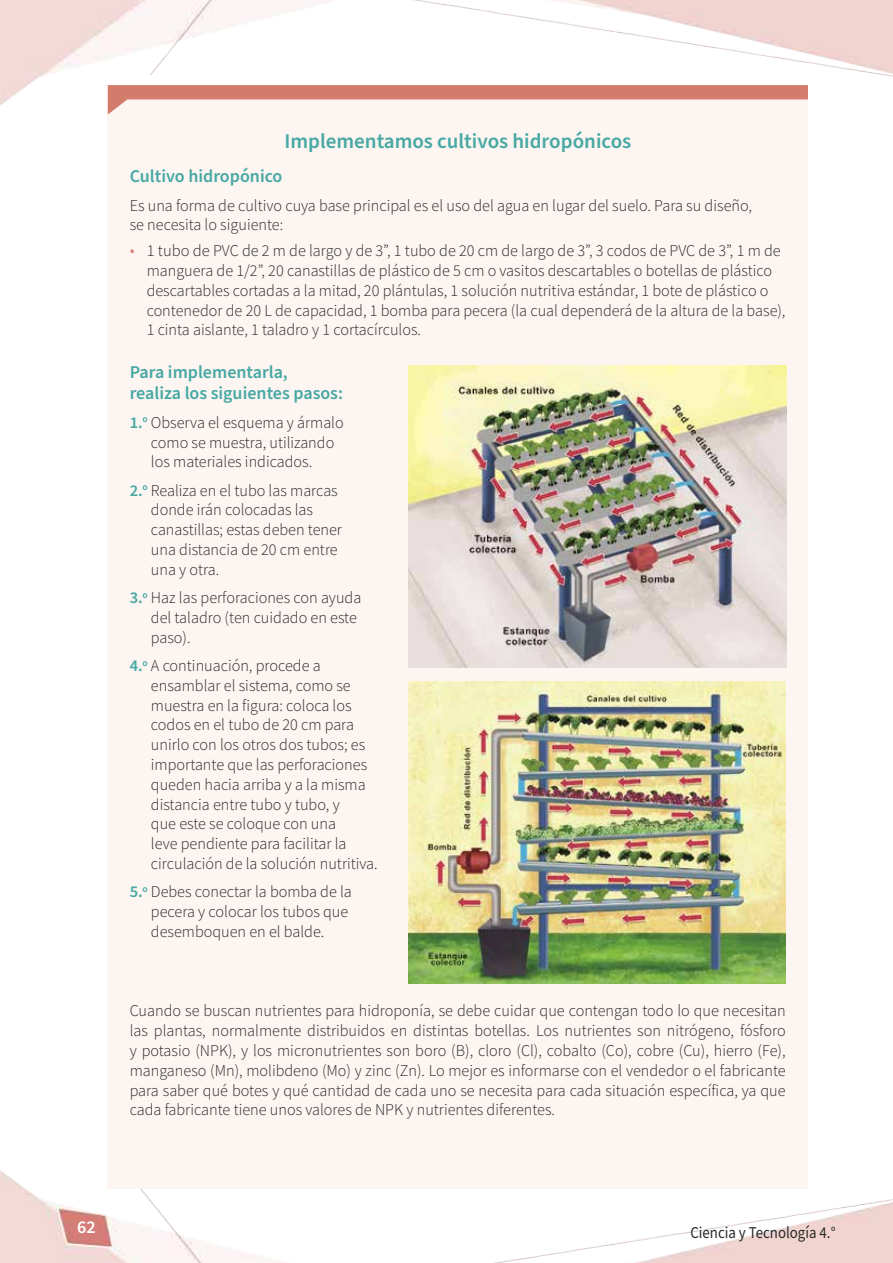
<style>
.page{position:relative;width:893px;height:1263px;background:#fff}
.page>*{position:absolute;margin:0;border:0;box-sizing:border-box;transform-origin:0 0}
.t1{font:600 21px "Source Sans Pro";color:#48a8a3}
.t2{font:600 18px/21.6px "Source Sans Pro";color:#48a8a3}
.t3{font:600 18px "Source Sans Pro";color:#fff}
.t4{font:300 16.5px/19.8px "Source Sans Pro";color:#292929}
.t5{font:16.5px "Source Sans Pro";color:#292929;scale:.9 1}
.s1{font-size:18px;color:#d88a77}
.s2{font-weight:600;color:#48a8a3}
</style>
<div class="page">
<img style="left:0;top:0;width:893px;height:1263px">
<div style="left:125px;top:75px;width:32px;height:31px;background:#fff"></div>
<div style="left:108px;top:85px;width:700px;height:1103px;background:#fcf5f1"></div>
<svg style="left:108px;top:85px;width:700px;height:30px"></svg>
<img style="left:408px;top:366px;width:378px;height:302px">
<img style="left:408px;top:682px;width:378px;height:302px">
<p class="t1" style="left:285px;top:127px;width:348px">Implementamos cultivos hidropónicos</p>
<p class="t2" style="left:130px;top:166px;width:154px">Cultivo hidropónico</p>
<p class="t4" style="left:130px;top:195px;width:624px">Es una forma de cultivo cuya base principal es el uso del agua en lugar del suelo. Para su diseño, se necesita lo siguiente:</p>
<p class="t4" style="left:147px;top:241px;width:640px;text-indent:-17px"><span class="s1">•</span> 1 tubo de PVC de 2 m de largo y de 3”, 1 tubo de 20 cm de largo de 3”, 3 codos de PVC de 3”, 1 m de manguera de 1/2”, 20 canastillas de plástico de 5 cm o vasitos descartables o botellas de plástico descartables cortadas a la mitad, 20 plántulas, 1 solución nutritiva estándar, 1 bote de plástico o contenedor de 20 L de capacidad, 1 bomba para pecera (la cual dependerá de la altura de la base), 1 cinta aislante, 1 taladro y 1 cortacírculos.</p>
<p class="t2" style="left:130px;top:362px;width:215px">Para implementarla, realiza los siguientes pasos:</p>
<p class="t4" style="left:151px;top:412px;width:194px;text-indent:-21px"><span class="s2">1.</span><sup>o</sup> Observa el esquema y ármalo como se muestra, utilizando los materiales indicados.</p>
<p class="t4" style="left:151px;top:480px;width:193px;text-indent:-21px"><span class="s2">2.</span><sup>o</sup> Realiza en el tubo las marcas donde irán colocadas las canastillas; estas deben tener una distancia de 20 cm entre una y otra.</p>
<p class="t4" style="left:151px;top:588px;width:212px;text-indent:-21px"><span class="s2">3.</span><sup>o</sup> Haz las perforaciones con ayuda del taladro (ten cuidado en este paso).</p>
<p class="t4" style="left:151px;top:656px;width:228px;text-indent:-21px"><span class="s2">4.</span><sup>o</sup> A continuación, procede a ensamblar el sistema, como se muestra en la figura: coloca los codos en el tubo de 20 cm para unirlo con los otros dos tubos; es importante que las perforaciones queden hacia arriba y a la misma distancia entre tubo y tubo, y<br>que este se coloque con una<br>leve pendiente para facilitar la circulación de la solución nutritiva.</p>
<p class="t4" style="left:151px;top:882px;width:202px;text-indent:-21px"><span class="s2">5.</span><sup>o</sup> Debes conectar la bomba de la pecera y colocar los tubos que desemboquen en el balde.</p>
<p class="t4" style="left:130px;top:1001px;width:657px;text-align:justify">Cuando se buscan nutrientes para hidroponía, se debe cuidar que contengan todo lo que necesitan las plantas, normalmente distribuidos en distintas botellas. Los nutrientes son nitrógeno, fósforo y potasio (NPK), y los micronutrientes son boro (B), cloro (Cl), cobalto (Co), cobre (Cu), hierro (Fe), manganeso (Mn), molibdeno (Mo) y zinc (Zn). Lo mejor es informarse con el vendedor o el fabricante para saber qué botes y qué cantidad de cada uno se necesita para cada situación específica, ya que cada fabricante tiene unos valores de NPK y nutrientes diferentes.</p>
<p class="t3" style="left:77px;top:1214px;width:20px">62</p>
<p class="t5" style="left:690px;top:1222px;width:163px">Ciencia y Tecnología 4.°</p>
</div>
